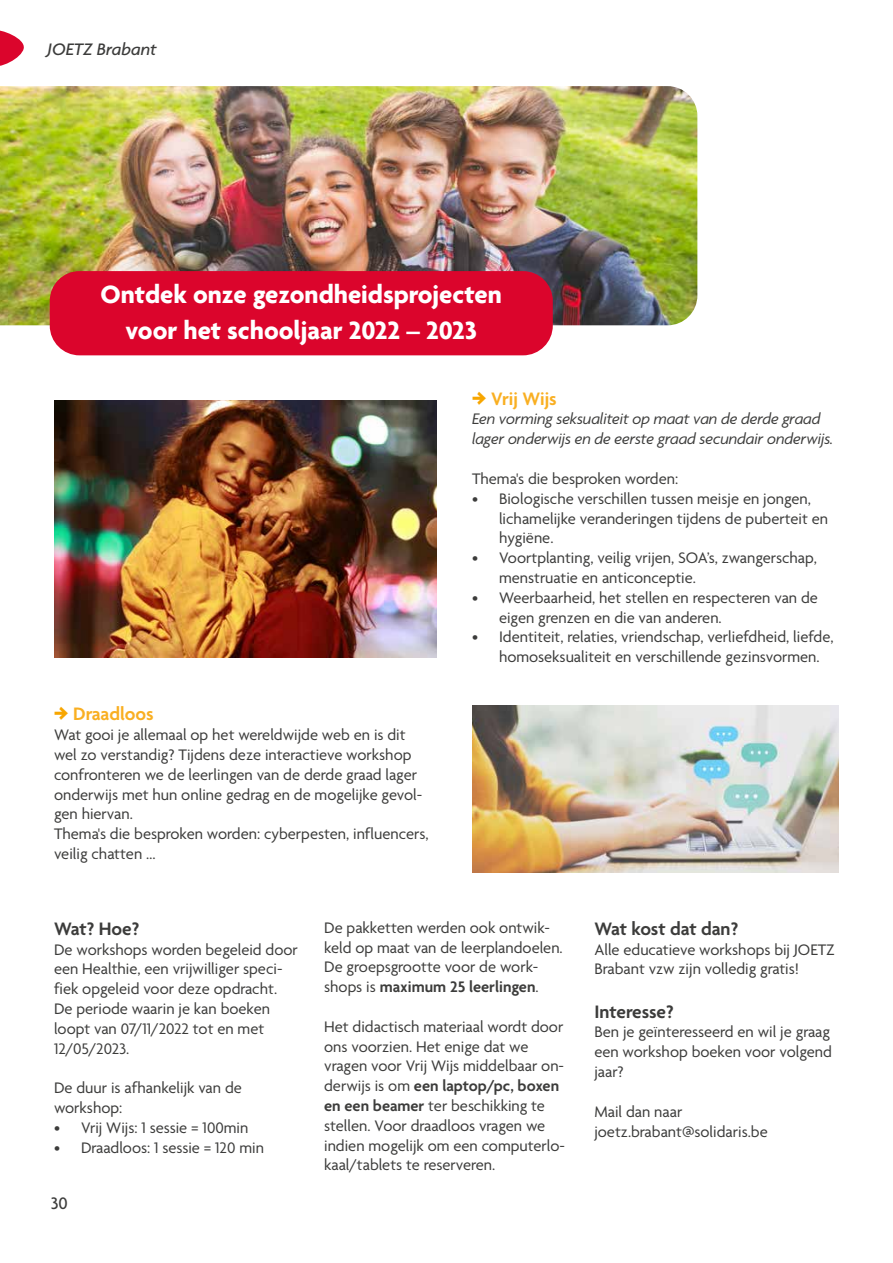
<style>
.page{position:relative;width:893px;height:1263px;background:#fff}
.page>*{position:absolute;margin:0;border:0;box-sizing:border-box;transform-origin:0 0}
.t1{font:700 27px/36px "Agenda";color:#fff;text-align:center}
.t2{font:600 19.5px "Agenda";letter-spacing:-.005em;color:#3c3c3b}
.t3{font:600 19.5px "Agenda";color:#f9af22}
.t4{font:italic 500 18px "Agenda";color:#3c3c3b}
.t5{font:500 18px "Agenda";color:#3c3c3b}
.t6{font:16.5px/19.8px "Agenda";color:#3c3c3b}
.t7{font:italic 16.5px/19.8px "Agenda";letter-spacing:-.01em;color:#3c3c3b}
.s1{color:#fff}
.s2{font-weight:600}
</style>
<div class="page">
<img style="left:0;top:86px;width:697px;height:239px">
<div style="left:50px;top:271px;width:503px;height:84px;background:#db052c;border-radius:30px"></div>
<img style="left:54px;top:400px;width:383px;height:257px">
<img style="left:472px;top:706px;width:367px;height:166px">
<svg style="left:0;top:30px;width:24px;height:36px"></svg>
<p class="t4" style="left:48px;top:39px;width:111px">JOETZ Brabant</p>
<h1 class="t1" style="left:101px;top:278px;width:403px">Ontdek onze gezondheidsprojecten voor het schooljaar 2022 – 2023</h1>
<p class="t3" style="left:73px;top:704px;width:82px">Draadloos</p>
<p class="t6" style="left:54px;top:726px;width:376px">Wat gooi je allemaal op het wereldwijde web en is dit wel zo verstandig? Tijdens deze interactieve workshop confronteren we de leerlingen van de derde graad lager onderwijs met hun online gedrag en de mogelijke gevol&shy;gen hiervan.<br>Thema's die besproken worden: cyberpesten, influencers, veilig chatten …<span class="s1">jeunes.brabant</span></p>
<p class="t3" style="left:491px;top:388px;width:67px">Vrij Wijs</p>
<p class="t7" style="left:472px;top:409px;width:363px">Een vorming seksualiteit op maat van de derde graad lager onderwijs en de eerste graad secundair onderwijs.</p>
<p class="t6" style="left:472px;top:470px;width:208px">Thema's die besproken worden:</p>
<p class="t6" style="left:499px;top:489px;width:331px;text-indent:-27px">• Biologische verschillen tussen meisje en jongen, lichamelijke veranderingen tijdens de puberteit en hygiëne.</p>
<p class="t6" style="left:499px;top:549px;width:320px;text-indent:-27px">• Voortplanting, veilig vrijen, SOA’s, zwangerschap, menstruatie en anticonceptie.</p>
<p class="t6" style="left:499px;top:588px;width:320px;text-indent:-27px">• Weerbaarheid, het stellen en respecteren van de eigen grenzen en die van anderen.</p>
<p class="t6" style="left:499px;top:628px;width:336px;text-indent:-27px">• Identiteit, relaties, vriendschap, verliefdheid, liefde, homoseksualiteit en verschillende gezinsvormen.</p>
<p class="t2" style="left:54px;top:918px;width:87px">Wat? Hoe?</p>
<p class="t6" style="left:54px;top:940px;width:245px">De workshops worden begeleid door een Healthie, een vrijwilliger speci&shy;fiek opgeleid voor deze opdracht.<br>De periode waarin je kan boeken loopt van 07/11/2022 tot en met<br>12/05/2023.</p>
<p class="t6" style="left:54px;top:1079px;width:189px">De duur is afhankelijk van de workshop:</p>
<p class="t6" style="left:54px;top:1119px;width:196px">• Vrij Wijs: 1 sessie = 100min</p>
<p class="t6" style="left:54px;top:1138px;width:211px">• Draadloos: 1 sessie = 120 min</p>
<p class="t5" style="left:51px;top:1193px;width:19px">30</p>
<p class="t6" style="left:324px;top:918px;width:240px">De pakketten werden ook ontwik&shy;keld op maat van de leerplandoelen.<br>De groepsgrootte voor de work&shy;shops is <span class="s2">maximum 25 leerlingen</span>.</p>
<p class="t6" style="left:324px;top:1017px;width:242px">Het didactisch materiaal wordt door ons voorzien. Het enige dat we vragen voor Vrij Wijs middelbaar on&shy;derwijs is om <span class="s2">een laptop/pc, boxen en een beamer</span> ter beschikking te stellen. Voor draadloos vragen we indien mogelijk om een computerlo&shy;kaal/tablets te reserveren.</p>
<p class="t2" style="left:594px;top:918px;width:145px">Wat kost dat dan?</p>
<p class="t6" style="left:594px;top:940px;width:242px">Alle educatieve workshops bij JOETZ<br>Brabant vzw zijn volledig gratis!</p>
<p class="t2" style="left:594px;top:1001px;width:81px">Interesse?</p>
<p class="t6" style="left:594px;top:1023px;width:239px">Ben je geïnteresseerd en wil je graag een workshop boeken voor volgend jaar?</p>
<p class="t6" style="left:594px;top:1102px;width:175px">Mail dan naar joetz.brabant@solidaris.be</p>
</div>
